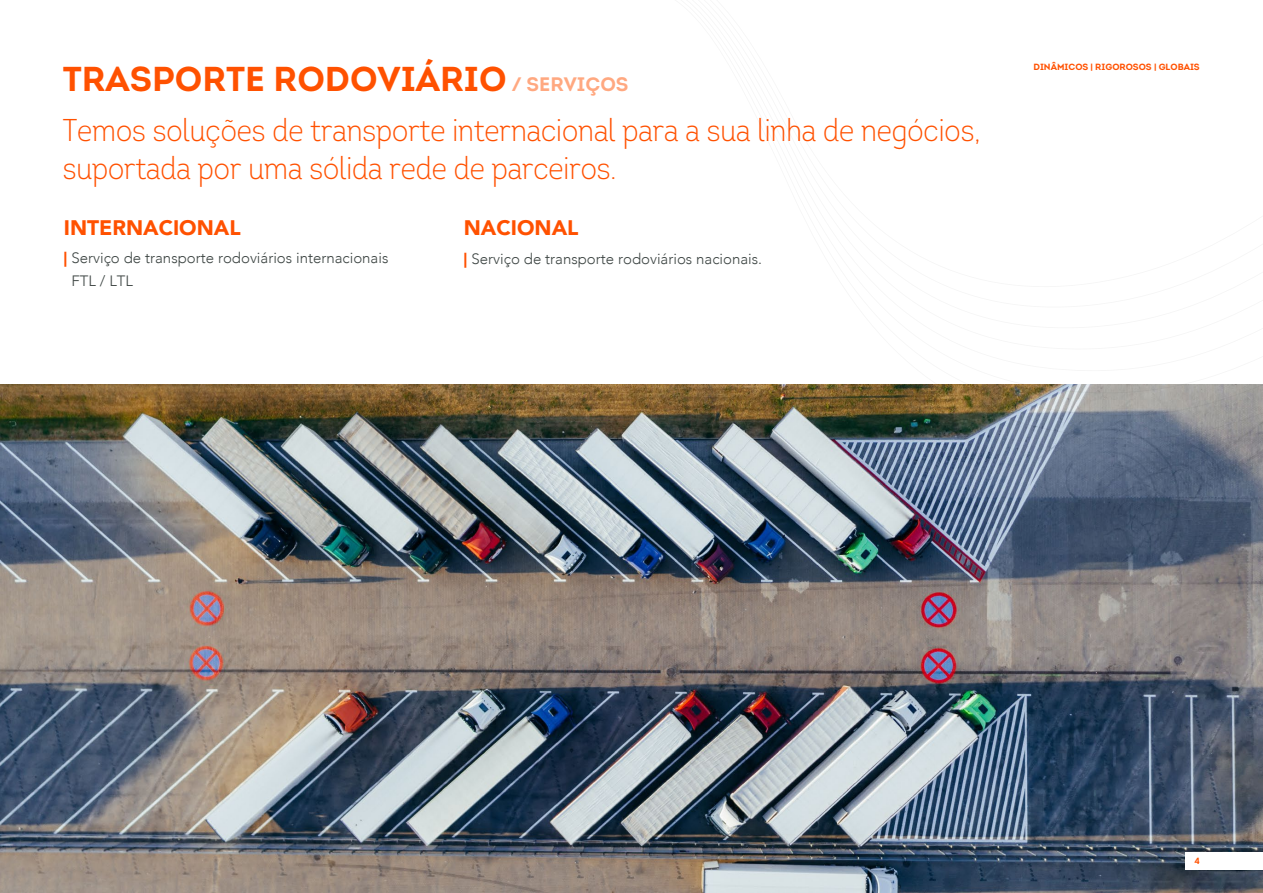
<style>
.page{position:relative;width:1263px;height:893px;background:#fff}
.page>*{position:absolute;margin:0;border:0;box-sizing:border-box;transform-origin:0 0}
.t1{font:700 34.5px "Intro";color:#ff5100}
.t2{font:300 31.5px/37.8px "Intro Cond";color:#ff5100}
.t3{font:900 21px "Avenir";color:#ff5100}
.t4{font:300 15px/22.5px "Avenir";color:#3d4543}
.t5{font:700 9px "Intro";color:#ff5100}
.s1{font-size:19.5px;color:rgb(255 81 0/.5)}
.s2{font-weight:900;color:#ff5100}
</style>
<div class="page">
<img style="left:0;top:384px;width:1263px;height:509px">
<div style="left:1185px;top:852px;width:78px;height:18px;background:#fff"></div>
<img style="left:618px;top:384px;width:645px;height:55px">
<p class="t1" style="left:63px;top:57px;width:567px">TRASPORTE RODOVIÁRIO <span class="s1">/ SERVIÇOS</span></p>
<p class="t2" style="left:63px;top:111px;width:919px">Temos soluções de transporte internacional para a sua linha de negócios, suportada por uma sólida rede de parceiros.</p>
<p class="t3" style="left:64px;top:209px;width:178px">INTERNACIONAL</p>
<p class="t4" style="left:72px;top:247px;width:318px;text-indent:-8px"><span class="s2">|</span> Serviço de transporte rodoviários internacionais<br>FTL / LTL</p>
<p class="t3" style="left:464px;top:210px;width:116px">NACIONAL</p>
<p class="t4" style="left:464px;top:247px;width:300px"><span class="s2">|</span> Serviço de transporte rodoviários nacionais.</p>
<p class="t5" style="left:1033px;top:61px;width:168px">DINÂMICOS | RIGOROSOS | GLOBAIS</p>
<p class="t5" style="left:1194px;top:855px;width:7px">4</p>
</div>
